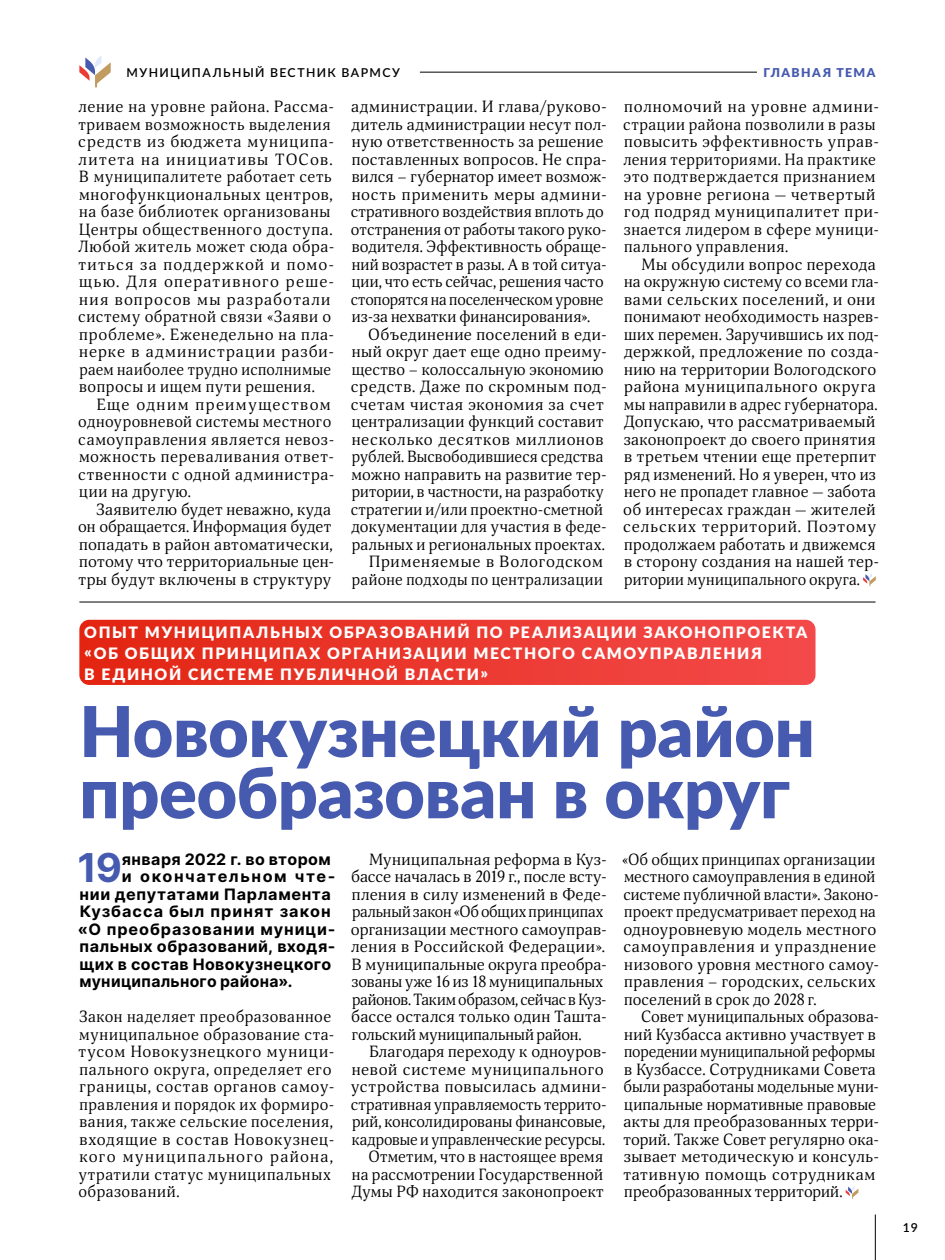
<style>
.page{position:relative;width:945px;height:1260px;background:#fff}
.page>*{position:absolute;margin:0;border:0;box-sizing:border-box;transform-origin:0 0}
.t1{font:900 70px/61.2px "Lato";letter-spacing:-.005em;color:#465ab0}
.t2{font:700 39.9px "Inter";color:#465ab0}
.t3{font:15.75px/17.5px "Orbi";letter-spacing:.025em;color:#000}
.t4{font:15.75px/17.5px "Orbi";letter-spacing:.045em;color:#000}
.t5{font:15.75px/17.5px "Orbi";letter-spacing:.005em;color:#000}
.t6{font:900 15.75px/21px "Lato";letter-spacing:.1em;color:#fff}
.t7{font:700 15.75px "Inter";letter-spacing:.03em;color:#000}
.t8{font:700 15.75px "Inter";letter-spacing:.055em;color:#000}
.t9{font:700 15.75px "Inter";letter-spacing:.065em;color:#000}
.t10{font:700 15.75px "Inter";letter-spacing:.095em;color:#000}
.t11{font:600 12.25px "Lato";letter-spacing:.11em;color:#000}
.t12{font:900 12.25px "Lato";letter-spacing:.12em;color:#465ab0}
</style>
<div class="page">
<hr style="left:420px;top:72px;width:456px;height:1px;background:#000">
<svg style="left:79px;top:56px;width:32px;height:31px"></svg>
<hr style="left:875px;top:1215px;width:1px;height:45px;background:#000">
<div style="left:757px;top:60px;width:119px;height:35px;background:#fff"></div>
<svg style="left:863px;top:574px;width:13px;height:12px"></svg>
<svg style="left:79px;top:620px;width:737px;height:65px;background:#ea392f"></svg>
<svg style="left:846px;top:1186px;width:12px;height:13px"></svg>
<hr style="left:79px;top:602px;width:797px;height:1px;background:#000">
<p class="t11" style="left:126px;top:64px;width:275px">МУНИЦИПАЛЬНЫЙ ВЕСТНИК ВАРМСУ</p>
<p class="t12" style="left:763px;top:63px;width:114px">ГЛАВНАЯ ТЕМА</p>
<p class="t4" style="left:78px;top:98px;width:257px">ление на уровне района. Рассма&shy;триваем возможность выделения средств из бюджета муниципа&shy;литета на инициативы ТОСов.<br>В муниципалитете работает сеть многофункциональных центров, на базе библиотек организованы<br>Центры общественного доступа.<br>Любой житель может сюда обра&shy;титься за поддержкой и помо&shy;щью. Для оперативного реше&shy;ния вопросов мы разработали систему обратной связи «Заяви о проблеме». Еженедельно на пла&shy;нерке в администрации разби&shy;раем наиболее трудно исполнимые вопросы и ищем пути решения.</p>
<p class="t4" style="left:78px;top:395px;width:257px;text-indent:18px">Еще одним преимуществом одноуровневой системы местного самоуправления является невоз&shy;можность переваливания ответ&shy;ственности с одной администра&shy;ции на другую.</p>
<p class="t3" style="left:78px;top:500px;width:257px;text-indent:18px">Заявителю будет неважно, куда он обращается. Информация будет попадать в район автоматически, потому что территориальные цен&shy;тры будут включены в структуру</p>
<p class="t3" style="left:351px;top:98px;width:257px">администрации. И глава/руково&shy;дитель администрации несут пол&shy;ную ответственность за решение поставленных вопросов. Не спра&shy;вился – губернатор имеет возмож&shy;ность применить меры админи&shy;стративного воздействия вплоть до отстранения от работы такого руко&shy;водителя. Эффективность обраще&shy;ний возрастет в разы. А в той ситуа&shy;ции, что есть сейчас, решения часто стопорятся на поселенческом уровне из-за нехватки финансирования».</p>
<p class="t3" style="left:351px;top:325px;width:257px;text-align:right">Объединение поселений в еди&shy;ный округ дает еще одно преиму&shy;щество – колоссальную экономию средств. Даже по скромным под&shy;счетам чистая экономия за счет централизации функций составит несколько десятков миллионов рублей. Высвободившиеся средства можно направить на развитие тер&shy;ритории, в частности, на разработку стратегии и/или проектно-сметной документации для участия в феде&shy;ральных и региональных проектах.<br>Применяемые в Вологодском районе подходы по централизации</p>
<p class="t4" style="left:623px;top:98px;width:257px">полномочий на уровне админи&shy;страции района позволили в разы повысить эффективность управ&shy;ления территориями. На практике это подтверждается признанием на уровне региона — четвертый год подряд муниципалитет при&shy;знается лидером в сфере муници&shy;пального управления.</p>
<p class="t3" style="left:623px;top:255px;width:257px;text-indent:18px">Мы обсудили вопрос перехода на окружную систему со всеми гла&shy;вами сельских поселений, и они понимают необходимость назрев&shy;ших перемен. Заручившись их под&shy;держкой, предложение по созда&shy;нию на территории Вологодского района муниципального округа мы направили в адрес губернатора.<br>Допускаю, что рассматриваемый законопроект до своего принятия в третьем чтении еще претерпит ряд изменений. Но я уверен, что из него не пропадет главное — забота об интересах граждан — жителей сельских территорий. Поэтому продолжаем работать и движемся в сторону создания на нашей тер&shy;ритории муниципального округа.</p>
<p class="t6" style="left:84px;top:621px;width:724px">ОПЫТ МУНИЦИПАЛЬНЫХ ОБРАЗОВАНИЙ ПО РЕАЛИЗАЦИИ ЗАКОНОПРОЕКТА «ОБ ОБЩИХ ПРИНЦИПАХ ОРГАНИЗАЦИИ МЕСТНОГО САМОУПРАВЛЕНИЯ<br>В ЕДИНОЙ СИСТЕМЕ ПУБЛИЧНОЙ ВЛАСТИ»</p>
<h1 class="t1" style="left:79px;top:698px;width:737px">Новокузнецкий район преобразован в округ</h1>
<h2 class="t2" style="left:77px;top:838px;width:46px">19</h2>
<p class="t7" style="left:122px;top:847px;width:210px">января 2022 г. во втором</p>
<p class="t3" style="left:622px;top:850px;width:259px">«Об общих принципах организации местного самоуправления в единой системе публичной власти». Законо&shy;проект предусматривает переход на одноуровневую модель местного самоуправления и упразднение низового уровня местного самоу&shy;правления – городских, сельских поселений в срок до 2028 г.</p>
<p class="t3" style="left:623px;top:1008px;width:257px;text-indent:18px">Совет муниципальных образова&shy;ний Кузбасса активно участвует в поредении муниципальной реформы в Кузбассе. Сотрудниками Совета были разработаны модельные муни&shy;ципальные нормативные правовые акты для преобразованных терри&shy;торий. Также Совет регулярно ока&shy;зывает методическую и консуль&shy;тативную помощь сотрудникам преобразованных территорий.</p>
<p class="t5" style="left:351px;top:850px;width:257px;text-indent:18px">Муниципальная реформа в Куз&shy;бассе началась в 2019 г., после всту&shy;пления в силу изменений в Феде&shy;ральный закон «Об общих принципах организации местного самоуправ&shy;ления в Российской Федерации».<br>В муниципальные округа преобра&shy;зованы уже 16 из 18 муниципальных районов. Таким образом, сейчас в Куз&shy;бассе остался только один Ташта&shy;гольский муниципальный район.</p>
<p class="t3" style="left:351px;top:1043px;width:257px;text-align:right">Благодаря переходу к одноуров&shy;невой системе муниципального устройства повысилась админи&shy;стративная управляемость террито&shy;рий, консолидированы финансовые, кадровые и управленческие ресурсы.<br>Отметим, что в настоящее время<br>на рассмотрении Государственной Думы РФ находится законопроект</p>
<p class="t10" style="left:122px;top:865px;width:215px">и окончательном чте-</p>
<p class="t7" style="left:79px;top:882px;width:253px">нии депутатами Парламента</p>
<p class="t9" style="left:80px;top:900px;width:252px">Кузбасса был принят закон</p>
<p class="t8" style="left:78px;top:917px;width:259px">«О преобразовании муници-</p>
<p class="t7" style="left:79px;top:935px;width:257px">пальных образований, входя-</p>
<p class="t7" style="left:79px;top:952px;width:253px">щих в состав Новокузнецкого</p>
<p class="t7" style="left:79px;top:970px;width:214px">муниципального района».</p>
<p class="t4" style="left:79px;top:1008px;width:257px">Закон наделяет преобразованное муниципальное образование ста&shy;тусом Новокузнецкого муници&shy;пального округа, определяет его границы, состав органов самоу&shy;правления и порядок их формиро&shy;вания, также сельские поселения, входящие в состав Новокузнец&shy;кого муниципального района, утратили статус муниципальных образований.</p>
<p class="t11" style="left:903px;top:1219px;width:17px">19</p>
</div>
